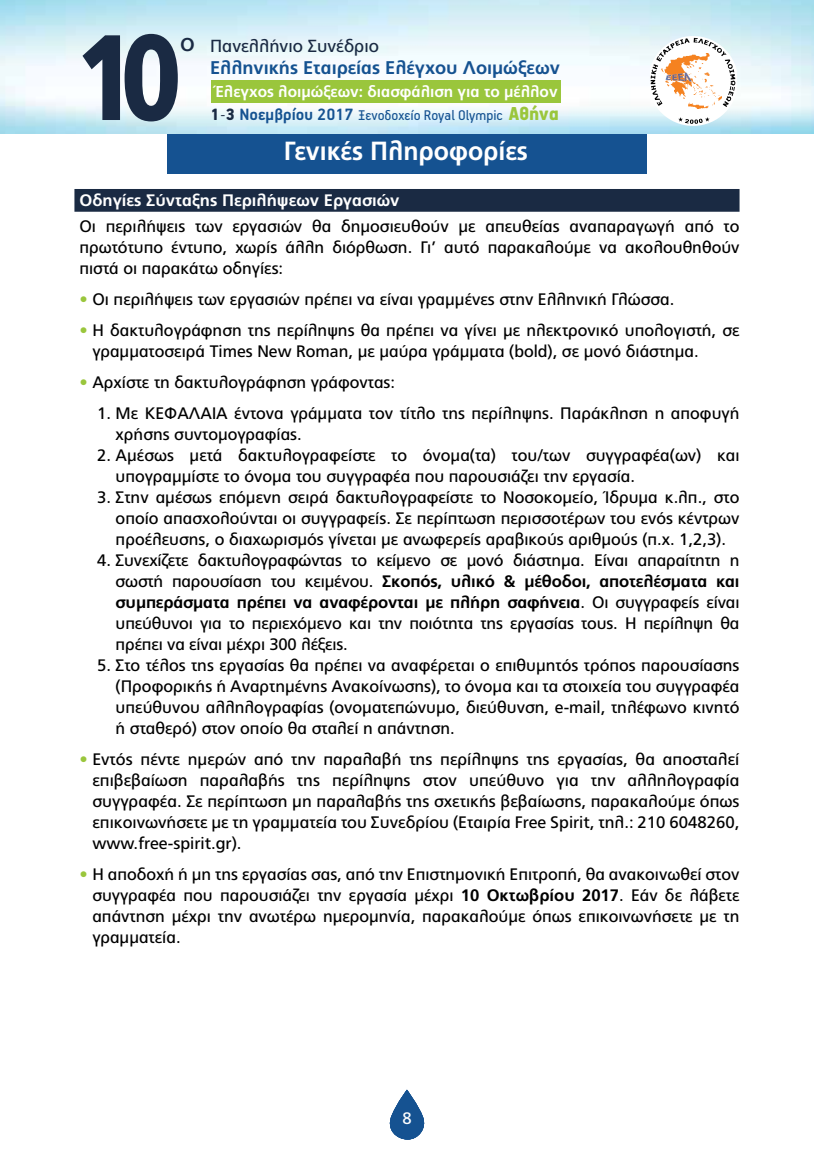
<style>
.page{position:relative;width:814px;height:1166px;background:#fff}
.page>*{position:absolute;margin:0;border:0;box-sizing:border-box;transform-origin:0 0}
.t1{font:900 121.27px "PF Catalog";color:#1a2a43;scale:.85 1}
.t2{font:700 26.25px "PF Catalog";color:#fff;scale:.95 1}
.t3{font:700 18.38px "PF Catalog";color:#155291}
.t4{font:17.5px "PF Catalog";color:#1a2a43}
.t5{font:16.62px/21px "PF Catalog";color:#000;text-align:justify}
.t6{font:700 16.62px "PF Catalog";color:#fff}
.t7{font:16.62px "PF Catalog";color:#fff}
.t8{font:15.75px "PF Handbook Pro";color:#155291}
.t9{font:700 15.75px "PF Catalog";color:#fff}
.s1{font-size:25.2px}
.s2{font-weight:900;font-size:18.38px;color:#1a2a43}
.s3{font-weight:300;font-size:18.38px;color:#1a2a43}
.s4{font-weight:700;font-size:18.38px}
.s5{font-weight:900;font-size:21px;color:#9ac63c}
.s6{color:#9ac63c}
.s7{font-weight:700}
</style>
<div class="page">
<img style="left:0;top:0;width:814px;height:134px">
<svg style="left:389px;top:1089px;width:36px;height:50px"></svg>
<div style="left:211px;top:80px;width:349px;height:22px;background:#9ac63c"></div>
<svg style="left:650px;top:36px;width:86px;height:90px"></svg>
<div style="left:74px;top:189px;width:665px;height:23px;background:#1a2a43"></div>
<div style="left:167px;top:134px;width:479px;height:40px;background:#155291"></div>
<h1 class="t1" style="left:74px;top:7px;width:128px">10</h1>
<p class="t4" style="left:180px;top:36px;width:200px"><span class="s1">ο</span> Πανελλήνιο Συνέδριο</p>
<p class="t3" style="left:210px;top:56px;width:351px">Ελληνικής Εταιρείας Ελέγχου Λοιμώξεων</p>
<p class="t9" style="left:215px;top:83px;width:344px">Έλεγχος λοιμώξεων: διασφάλιση για το μέλλον</p>
<p class="t8" style="left:211px;top:106px;width:350px"><span class="s2">1</span><span class="s3">-</span><span class="s2">3</span> <span class="s4">Νοεμβρίου 2017</span> Ξενοδοχείο Royal Olympic <span class="s5">Αθήνα</span></p>
<h2 class="t2" style="left:284px;top:136px;width:258px">Γενικές Πληροφορίες</h2>
<p class="t6" style="left:79px;top:191px;width:321px">Οδηγίες Σύνταξης Περιλήψεων Εργασιών</p>
<p class="t5" style="left:79px;top:216px;width:661px">Οι περιλήψεις των εργασιών θα δημοσιευθούν με απευθείας αναπαραγωγή από το πρωτότυπο έντυπο, χωρίς άλλη διόρθωση. Γι’ αυτό παρακαλούμε να ακολουθηθούν πιστά οι παρακάτω οδηγίες:</p>
<p class="t5" style="left:79px;top:289px;width:596px"><span class="s6">•</span> Οι περιλήψεις των εργασιών πρέπει να είναι γραμμένες στην Ελληνική Γλώσσα.</p>
<p class="t5" style="left:92px;top:320px;width:648px;text-indent:-13px"><span class="s6">•</span> Η δακτυλογράφηση της περίληψης θα πρέπει να γίνει με ηλεκτρονικό υπολογιστή, σε γραμματοσειρά Times New Roman, με μαύρα γράμματα (bold), σε μονό διάστημα.</p>
<p class="t5" style="left:79px;top:372px;width:317px"><span class="s6">•</span> Αρχίστε τη δακτυλογράφηση γράφοντας:</p>
<p class="t5" style="left:116px;top:403px;width:625px;text-indent:-18px">1. Με ΚΕΦΑΛΑΙΑ έντονα γράμματα τον τίτλο της περίληψης. Παράκληση η αποφυγή χρήσης συντομογραφίας.</p>
<p class="t5" style="left:116px;top:445px;width:625px;text-indent:-18px">2. Αμέσως μετά δακτυλογραφείστε το όνομα(τα) του/των συγγραφέα(ων) και υπογραμμίστε το όνομα του συγγραφέα που παρουσιάζει την εργασία.</p>
<p class="t5" style="left:116px;top:487px;width:625px;text-indent:-18px">3. Στην αμέσως επόμενη σειρά δακτυλογραφείστε το Νοσοκομείο, Ίδρυμα κ.λπ., στο οποίο απασχολούνται οι συγγραφείς. Σε περίπτωση περισσοτέρων του ενός κέντρων προέλευσης, ο διαχωρισμός γίνεται με ανωφερείς αραβικούς αριθμούς (π.χ. 1,2,3).</p>
<p class="t5" style="left:116px;top:550px;width:625px;text-indent:-18px">4. Συνεχίζετε δακτυλογραφώντας το κείμενο σε μονό διάστημα. Είναι απαραίτητη η σωστή παρουσίαση του κειμένου. <span class="s7">Σκοπός, υλικό &amp; μέθοδοι, αποτελέσματα και συμπεράσματα πρέπει να αναφέρονται με πλήρη σαφήνεια</span>. Οι συγγραφείς είναι υπεύθυνοι για το περιεχόμενο και την ποιότητα της εργασίας τους. Η περίληψη θα πρέπει να είναι μέχρι 300 λέξεις.</p>
<p class="t5" style="left:116px;top:655px;width:625px;text-indent:-18px">5. Στο τέλος της εργασίας θα πρέπει να αναφέρεται ο επιθυμητός τρόπος παρουσίασης (Προφορικής ή Αναρτημένης Ανακοίνωσης), το όνομα και τα στοιχεία του συγγραφέα υπεύθυνου αλληλογραφίας (ονοματεπώνυμο, διεύθυνση, e-mail, τηλέφωνο κινητό ή σταθερό) στον οποίο θα σταλεί η απάντηση.</p>
<p class="t5" style="left:92px;top:749px;width:648px;text-indent:-13px"><span class="s6">•</span> Εντός πέντε ημερών από την παραλαβή της περίληψης της εργασίας, θα αποσταλεί επιβεβαίωση παραλαβής της περίληψης στον υπεύθυνο για την αλληλογραφία συγγραφέα. Σε περίπτωση μη παραλαβής της σχετικής βεβαίωσης, παρακαλούμε όπως επικοινωνήσετε με τη γραμματεία του Συνεδρίου (Εταιρία Free Spirit, τηλ.: 210 6048260, www.free-spirit.gr).</p>
<p class="t5" style="left:92px;top:864px;width:648px;text-indent:-13px"><span class="s6">•</span> Η αποδοχή ή μη της εργασίας σας, από την Επιστημονική Επιτροπή, θα ανακοινωθεί στον συγγραφέα που παρουσιάζει την εργασία μέχρι <span class="s7">10 Οκτωβρίου 2017</span>. Εάν δε λάβετε απάντηση μέχρι την ανωτέρω ημερομηνία, παρακαλούμε όπως επικοινωνήσετε με τη γραμματεία.</p>
<p class="t7" style="left:402px;top:1108px;width:11px">8</p>
</div>
